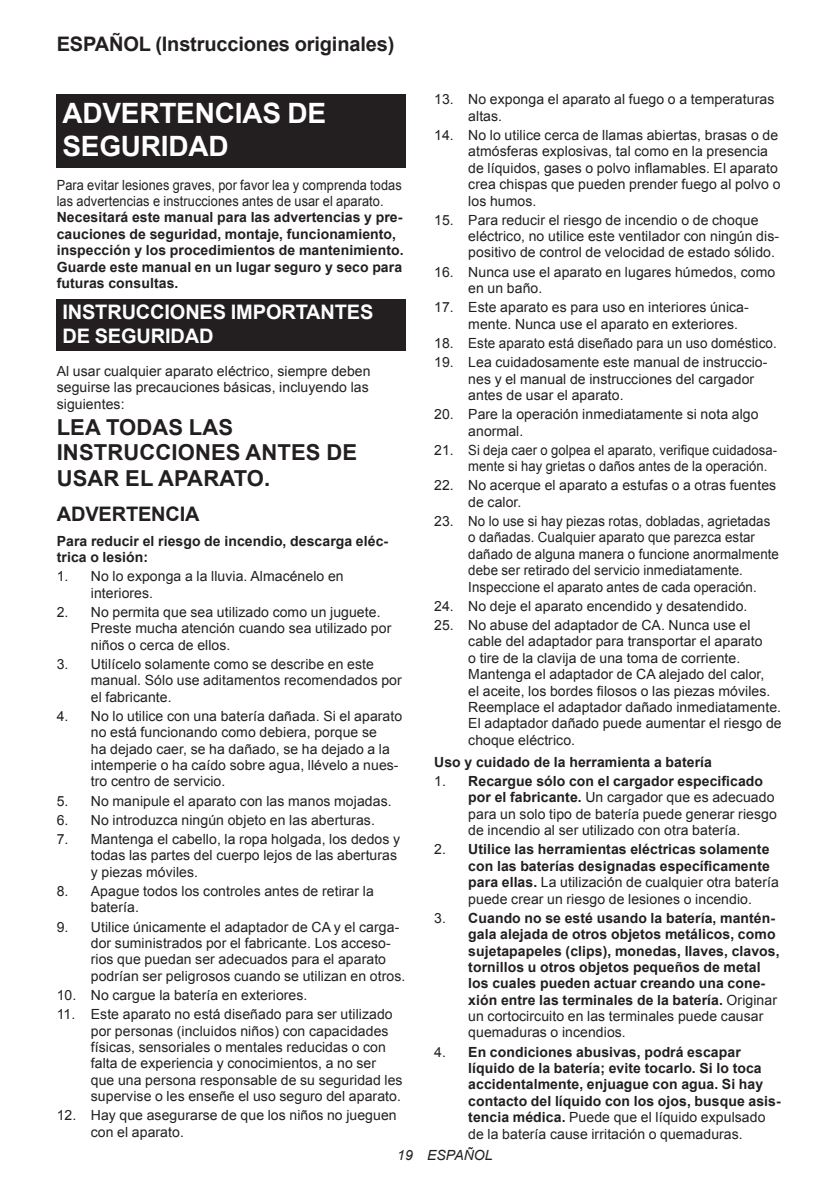
<style>
.page{position:relative;width:840px;height:1191px;background:#fff}
.page>*{position:absolute;margin:0;border:0;box-sizing:border-box;transform-origin:0 0}
.t1{font:700 28px/32.8px "Arial";letter-spacing:-.01em;color:#fff}
.t2{font:700 22px/25.8px "Arial";letter-spacing:.005em;color:#231f20}
.t3{font:700 20px "Arial";letter-spacing:-.01em;color:#231f20}
.t4{font:700 20px/23.4px "Arial";letter-spacing:-.01em;color:#fff}
.t5{font:14px/16.4px "Arial";letter-spacing:.005em;color:#231f20}
.t6{font:700 14px/16.4px "Arial";letter-spacing:.005em;color:#231f20}
.t7{font:14px/16.4px "Arial";letter-spacing:.005em;color:#231f20;scale:.91 1}
.t8{font:italic 14px "Arial";letter-spacing:.005em;color:#231f20}
.s1{font-weight:700}
.s2{font-weight:400}
</style>
<div class="page">
<div style="left:57px;top:94px;width:348px;height:73px;background:#231f20"></div>
<div style="left:57px;top:299px;width:348px;height:52px;background:#231f20"></div>
<h3 class="t3" style="left:57px;top:31px;width:339px">ESPAÑOL (Instrucciones originales)</h3>
<h1 class="t1" style="left:62px;top:98px;width:265px">ADVERTENCIAS DE<br>SEGURIDAD</h1>
<p class="t7" style="left:57px;top:177px;width:380px">Para evitar lesiones graves, por favor lea y comprenda todas las advertencias e instrucciones antes de usar el aparato.</p>
<p class="t6" style="left:57px;top:210px;width:348px">Necesitará este manual para las advertencias y pre&shy;cauciones de seguridad, montaje, funcionamiento, inspección y los procedimientos de mantenimiento.<br>Guarde este manual en un lugar seguro y seco para futuras consultas.</p>
<h3 class="t4" style="left:62px;top:301px;width:312px">INSTRUCCIONES IMPORTANTES<br>DE SEGURIDAD</h3>
<p class="t5" style="left:57px;top:363px;width:315px">Al usar cualquier aparato eléctrico, siempre deben seguirse las precauciones básicas, incluyendo las siguientes:</p>
<h2 class="t2" style="left:57px;top:414px;width:302px">LEA TODAS LAS<br>INSTRUCCIONES ANTES DE<br>USAR EL APARATO.</h2>
<h3 class="t3" style="left:57px;top:500px;width:144px">ADVERTENCIA</h3>
<p class="t6" style="left:57px;top:533px;width:333px">Para reducir el riesgo de incendio, descarga eléc&shy;trica o lesión:</p>
<p class="t5" style="left:91px;top:568px;width:254px;text-indent:-34px">1. No lo exponga a la lluvia. Almacénelo en interiores.</p>
<p class="t5" style="left:91px;top:604px;width:302px;text-indent:-34px">2. No permita que sea utilizado como un juguete.<br>Preste mucha atención cuando sea utilizado por niños o cerca de ellos.</p>
<p class="t5" style="left:91px;top:656px;width:312px;text-indent:-34px">3. Utilícelo solamente como se describe en este manual. Sólo use aditamentos recomendados por el fabricante.</p>
<p class="t5" style="left:91px;top:708px;width:313px;text-indent:-34px">4. No lo utilice con una batería dañada. Si el aparato no está funcionando como debiera, porque se<br>ha dejado caer, se ha dañado, se ha dejado a la intemperie o ha caído sobre agua, llévelo a nues&shy;tro centro de servicio.</p>
<p class="t5" style="left:57px;top:792px;width:336px">5. No manipule el aparato con las manos mojadas.</p>
<p class="t5" style="left:57px;top:812px;width:319px">6. No introduzca ningún objeto en las aberturas.</p>
<p class="t5" style="left:91px;top:831px;width:311px;text-indent:-34px">7. Mantenga el cabello, la ropa holgada, los dedos y todas las partes del cuerpo lejos de las aberturas y piezas móviles.</p>
<p class="t5" style="left:91px;top:883px;width:284px;text-indent:-34px">8. Apague todos los controles antes de retirar la batería.</p>
<p class="t5" style="left:91px;top:918px;width:316px;text-indent:-34px">9. Utilice únicamente el adaptador de CA y el carga&shy;dor suministrados por el fabricante. Los acceso&shy;rios que puedan ser adecuados para el aparato podrían ser peligrosos cuando se utilizan en otros.</p>
<p class="t5" style="left:57px;top:987px;width:252px">10. No cargue la batería en exteriores.</p>
<p class="t5" style="left:91px;top:1006px;width:313px;text-indent:-34px">11. Este aparato no está diseñado para ser utilizado por personas (incluidos niños) con capacidades físicas, sensoriales o mentales reducidas o con falta de experiencia y conocimientos, a no ser que una persona responsable de su seguridad les supervise o les enseñe el uso seguro del aparato.</p>
<p class="t5" style="left:91px;top:1107px;width:307px;text-indent:-34px">12. Hay que asegurarse de que los niños no jueguen con el aparato.</p>
<p class="t5" style="left:468px;top:91px;width:307px;text-indent:-34px">13. No exponga el aparato al fuego o a temperaturas altas.</p>
<p class="t5" style="left:468px;top:127px;width:313px;text-indent:-34px">14. No lo utilice cerca de llamas abiertas, brasas o de atmósferas explosivas, tal como en la presencia de líquidos, gases o polvo inflamables. El aparato crea chispas que pueden prender fuego al polvo o los humos.</p>
<p class="t5" style="left:468px;top:212px;width:312px;text-indent:-34px">15. Para reducir el riesgo de incendio o de choque eléctrico, no utilice este ventilador con ningún dis&shy;positivo de control de velocidad de estado sólido.</p>
<p class="t5" style="left:468px;top:264px;width:308px;text-indent:-34px">16. Nunca use el aparato en lugares húmedos, como en un baño.</p>
<p class="t5" style="left:468px;top:299px;width:282px;text-indent:-34px">17. Este aparato es para uso en interiores única&shy;mente. Nunca use el aparato en exteriores.</p>
<p class="t5" style="left:434px;top:335px;width:344px">18. Este aparato está diseñado para un uso doméstico.</p>
<p class="t5" style="left:468px;top:354px;width:300px;text-indent:-34px">19. Lea cuidadosamente este manual de instruccio&shy;nes y el manual de instrucciones del cargador antes de usar el aparato.</p>
<p class="t5" style="left:468px;top:406px;width:291px;text-indent:-34px">20. Pare la operación inmediatamente si nota algo anormal.</p>
<p class="t5" style="left:468px;top:442px;width:310px;text-indent:-34px">21. Si deja caer o golpea el aparato, verifique cuidadosa&shy;mente si hay grietas o daños antes de la operación.</p>
<p class="t5" style="left:468px;top:477px;width:309px;text-indent:-34px">22. No acerque el aparato a estufas o a otras fuentes de calor.</p>
<p class="t5" style="left:468px;top:513px;width:312px;text-indent:-34px">23. No lo use si hay piezas rotas, dobladas, agrietadas o dañadas. Cualquier aparato que parezca estar dañado de alguna manera o funcione anormalmente debe ser retirado del servicio inmediatamente.<br>Inspeccione el aparato antes de cada operación.</p>
<p class="t5" style="left:434px;top:598px;width:314px">24. No deje el aparato encendido y desatendido.</p>
<p class="t5" style="left:468px;top:617px;width:315px;text-indent:-34px">25. No abuse del adaptador de CA. Nunca use el cable del adaptador para transportar el aparato<br>o tire de la clavija de una toma de corriente.<br>Mantenga el adaptador de CA alejado del calor,<br>el aceite, los bordes filosos o las piezas móviles.<br>Reemplace el adaptador dañado inmediatamente.<br>El adaptador dañado puede aumentar el riesgo de choque eléctrico.</p>
<p class="t6" style="left:434px;top:754px;width:279px">Uso y cuidado de la herramienta a batería</p>
<p class="t5" style="left:468px;top:773px;width:310px;text-indent:-34px">1. <span class="s1">Recargue sólo con el cargador especificado por el fabricante.</span> Un cargador que es adecuado para un solo tipo de batería puede generar riesgo de incendio al ser utilizado con otra batería.</p>
<p class="t6" style="left:468px;top:841px;width:312px;text-indent:-34px"><span class="s2">2.</span> Utilice las herramientas eléctricas solamente con las baterías designadas específicamente para ellas. <span class="s2">La utilización de cualquier otra batería puede crear un riesgo de lesiones o incendio.</span></p>
<p class="t6" style="left:468px;top:910px;width:313px;text-indent:-34px"><span class="s2">3.</span> Cuando no se esté usando la batería, mantén&shy;gala alejada de otros objetos metálicos, como sujetapapeles (clips), monedas, llaves, clavos, tornillos u otros objetos pequeños de metal los cuales pueden actuar creando una cone&shy;xión entre las terminales de la batería. <span class="s2">Originar un cortocircuito en las terminales puede causar quemaduras o incendios.</span></p>
<p class="t6" style="left:468px;top:1044px;width:314px;text-indent:-34px"><span class="s2">4.</span> En condiciones abusivas, podrá escapar líquido de la batería; evite tocarlo. Si lo toca accidentalmente, enjuague con agua. Si hay contacto del líquido con los ojos, busque asis&shy;tencia médica. <span class="s2">Puede que el líquido expulsado de la batería cause irritación o quemaduras.</span></p>
<p class="t8" style="left:397px;top:1146px;width:97px">19 ESPAÑOL</p>
</div>
